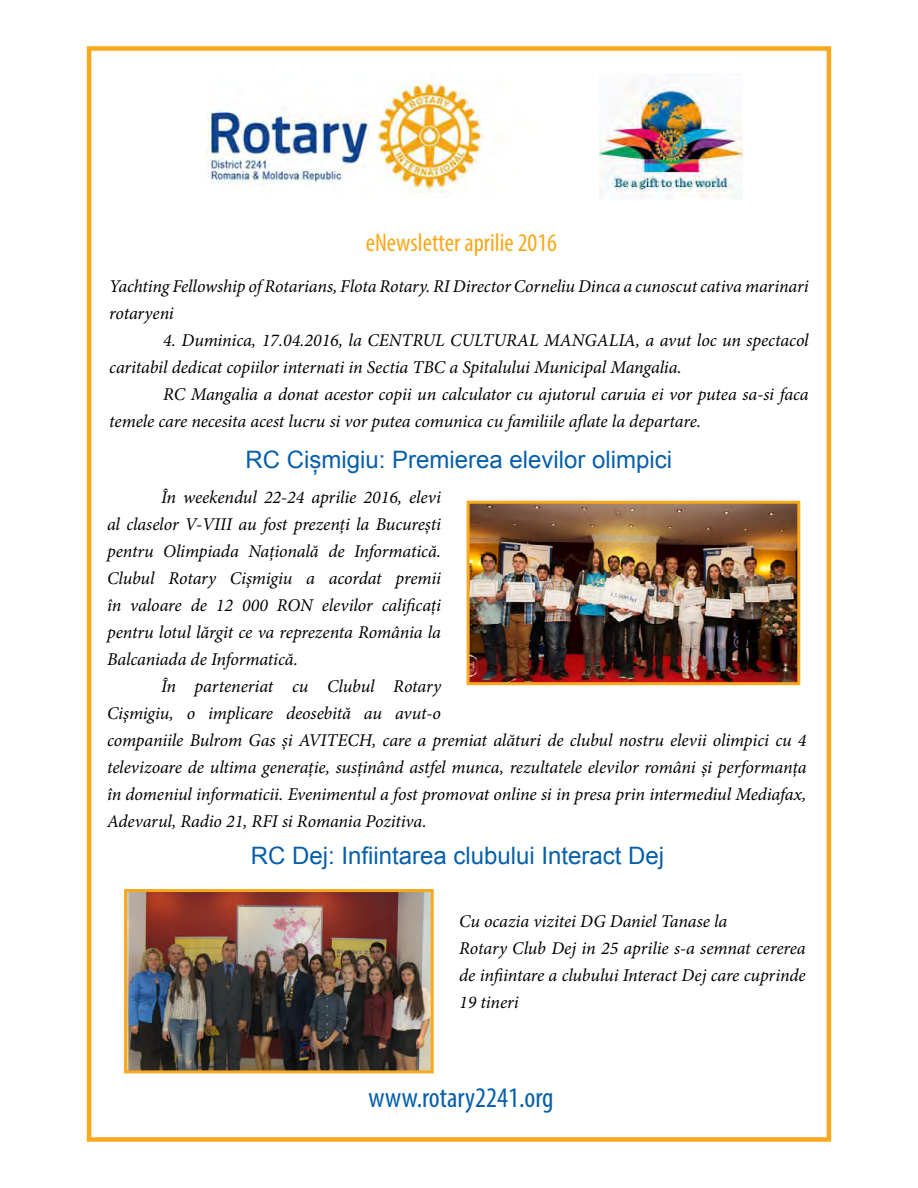
<style>
.page{position:relative;width:918px;height:1188px;background:#fff}
.page>*{position:absolute;margin:0;border:0;box-sizing:border-box;transform-origin:0 0}
.t1{font:condensed 28.5px "Myriad Pro";color:#065fab}
.t2{font:condensed 25.5px "Myriad Pro";color:#faa81c}
.t3{font:24px "Arial";color:#065fab}
.t4{font:italic 18px/27px "Minion Pro";letter-spacing:-.01em;color:#000}
</style>
<div class="page">
<div style="left:87px;top:46px;width:744px;height:1096px;border:4px solid #faa81c"></div>
<img style="left:206px;top:82px;width:277px;height:111px">
<img style="left:599px;top:82px;width:143px;height:118px">
<img style="left:471px;top:505px;width:325px;height:176px">
<div style="left:467px;top:501px;width:333px;height:184px;border:3px solid #faa81c"></div>
<img style="left:128px;top:893px;width:302px;height:176px">
<div style="left:124px;top:889px;width:310px;height:184px;border:3px solid #faa81c"></div>
<h2 class="t2" style="left:366px;top:227px;width:193px">eNewsletter aprilie 2016</h2>
<p class="t4" style="left:109px;top:273px;width:701px">Yachting Fellowship of Rotarians, Flota Rotary. RI Director Corneliu Dinca a cunoscut cativa marinari rotaryeni</p>
<p class="t4" style="left:109px;top:327px;width:701px;text-indent:54px">4. Duminica, 17.04.2016, la CENTRUL CULTURAL MANGALIA, a avut loc un spectacol caritabil dedicat copiilor internati in Sectia TBC a Spitalului Municipal Mangalia.</p>
<p class="t4" style="left:109px;top:381px;width:701px;text-indent:54px">RC Mangalia a donat acestor copii un calculator cu ajutorul caruia ei vor putea sa-si faca temele care necesita acest lucru si vor putea comunica cu familiile aflate la departare.</p>
<h3 class="t3" style="left:246px;top:444px;width:428px">RC Cișmigiu: Premierea elevilor olimpici</h3>
<p class="t4" style="left:107px;top:483px;width:336px;text-align:justify;text-indent:54px">În weekendul 22-24 aprilie 2016, elevi al claselor V-VIII au fost prezenți la București pentru Olimpiada Națională de Informatică.<br>Clubul Rotary Cişmigiu a acordat premii în valoare de 12 000 RON elevilor calificați pentru lotul lărgit ce va reprezenta România la Balcaniada de Informatică.</p>
<p class="t4" style="left:107px;top:672px;width:701px;text-indent:54px">În parteneriat cu Clubul Rotary<br>Cişmigiu, o implicare deosebită au avut-o<br>companiile Bulrom Gas și AVITECH, care a premiat alături de clubul nostru elevii olimpici cu 4 televizoare de ultima generație, susținând astfel munca, rezultatele elevilor români și performanța în domeniul informaticii. Evenimentul a fost promovat online si in presa prin intermediul Mediafax, Adevarul, Radio 21, RFI si Romania Pozitiva.</p>
<h3 class="t3" style="left:251px;top:840px;width:415px">RC Dej: Infiintarea clubului Interact Dej</h3>
<p class="t4" style="left:459px;top:908px;width:348px">Cu ocazia vizitei DG Daniel Tanase la<br>Rotary Club Dej in 25 aprilie s-a semnat cererea de infiintare a clubului Interact Dej care cuprinde 19 tineri</p>
<h1 class="t1" style="left:368px;top:1080px;width:187px">www.rotary2241.org</h1>
</div>
